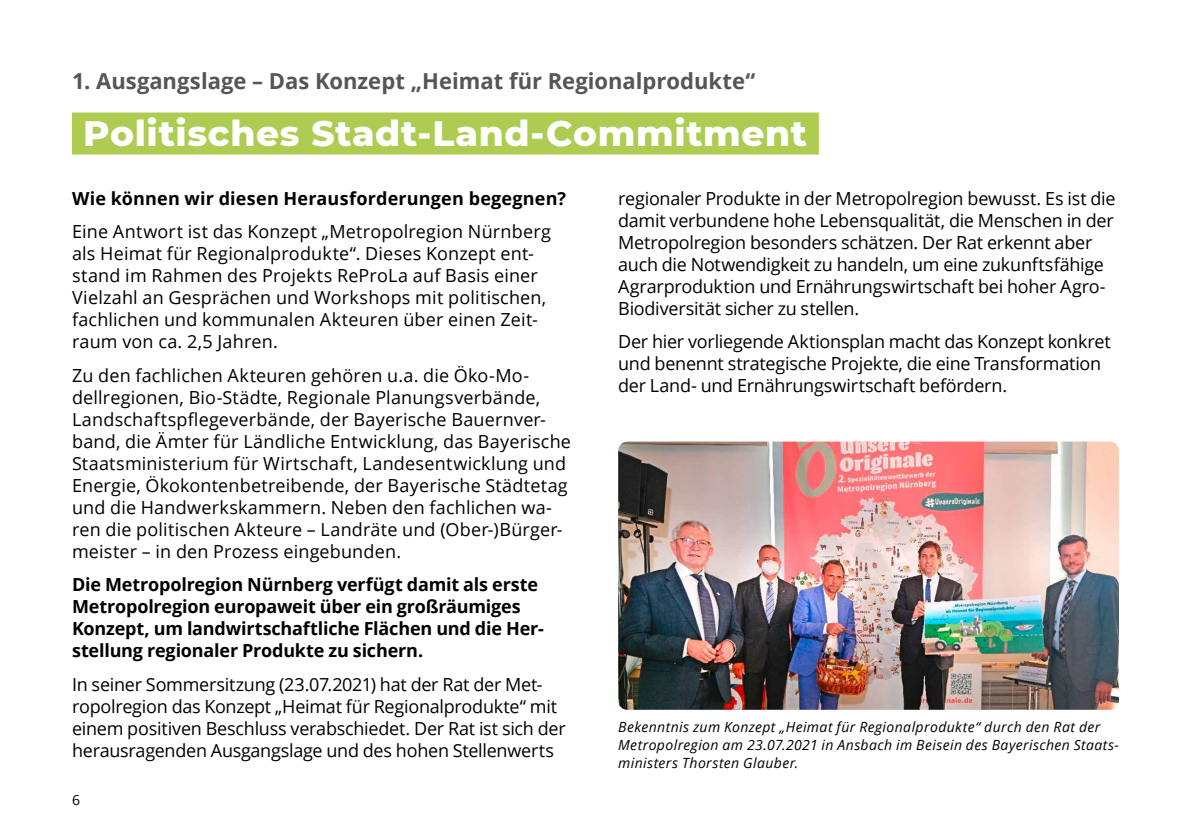
<style>
.page{position:relative;width:1191px;height:840px;background:#fff}
.page>*{position:absolute;margin:0;border:0;box-sizing:border-box;transform-origin:0 0}
.t1{font:800 36px "Montserrat";letter-spacing:.02em;color:#fff}
.t2{font:700 22px "Open Sans";color:#565656}
.t3{font:18px/22px "Open Sans";letter-spacing:.005em;color:#000}
.t4{font:18px/22px "Open Sans";letter-spacing:-.015em;color:#000}
.t5{font:700 18px/22px "Open Sans";letter-spacing:-.01em;color:#000}
.t6{font:700 18px "Open Sans";letter-spacing:.01em;color:#000}
.t7{font:italic 14px/18px "Open Sans";letter-spacing:.03em;color:#000}
.t8{font:14px "Open Sans";color:#000}
</style>
<div class="page">
<div style="left:72px;top:112px;width:747px;height:42px;background:#aecc52"></div>
<img style="left:618px;top:441px;width:501px;height:268px">
<p class="t2" style="left:72px;top:65px;width:685px">1. Ausgangslage – Das Konzept „Heimat für Regionalprodukte“</p>
<h1 class="t1" style="left:83px;top:106px;width:725px">Politisches Stadt-Land-Commitment</h1>
<p class="t6" style="left:72px;top:185px;width:495px">Wie können wir diesen Herausforderungen begegnen?</p>
<p class="t3" style="left:72px;top:220px;width:480px">Eine Antwort ist das Konzept „Metropolregion Nürnberg als Heimat für Regionalprodukte“. Dieses Konzept ent&shy;stand im Rahmen des Projekts ReProLa auf Basis einer Vielzahl an Gesprächen und Workshops mit politischen, fachlichen und kommunalen Akteuren über einen Zeit&shy;raum von ca. 2,5 Jahren.</p>
<p class="t3" style="left:72px;top:363px;width:500px">Zu den fachlichen Akteuren gehören u.a. die Öko-Mo&shy;dellregionen, Bio-Städte, Regionale Planungsverbände, Landschaftspflegeverbände, der Bayerische Bauernver&shy;band, die Ämter für Ländliche Entwicklung, das Bayerische Staatsministerium für Wirtschaft, Landesentwicklung und Energie, Ökokontenbetreibende, der Bayerische Städtetag und die Handwerkskammern. Neben den fachlichen wa&shy;ren die politischen Akteure – Landräte und (Ober-)Bürger&shy;meister – in den Prozess eingebunden.</p>
<p class="t5" style="left:72px;top:573px;width:473px">Die Metropolregion Nürnberg verfügt damit als erste Metropolregion europaweit über ein großräumiges Konzept, um landwirtschaftliche Flächen und die Her&shy;stellung regionaler Produkte zu sichern.</p>
<p class="t4" style="left:72px;top:672px;width:495px">In seiner Sommersitzung (23.07.2021) hat der Rat der Met&shy;ropolregion das Konzept „Heimat für Regionalprodukte“ mit einem positiven Beschluss verabschiedet. Der Rat ist sich der herausragenden Ausgangslage und des hohen Stellenwerts</p>
<p class="t8" style="left:72px;top:790px;width:10px">6</p>
<p class="t4" style="left:618px;top:186px;width:499px">regionaler Produkte in der Metropolregion bewusst. Es ist die damit verbundene hohe Lebensqualität, die Menschen in der Metropolregion besonders schätzen. Der Rat erkennt aber auch die Notwendigkeit zu handeln, um eine zukunftsfähige Agrarproduktion und Ernährungswirtschaft bei hoher Agro-Biodiversität sicher zu stellen.</p>
<p class="t4" style="left:618px;top:330px;width:494px">Der hier vorliegende Aktionsplan macht das Konzept konkret und benennt strategische Projekte, die eine Transformation der Land- und Ernährungswirtschaft befördern.</p>
<p class="t7" style="left:618px;top:717px;width:502px">Bekenntnis zum Konzept „Heimat für Regionalprodukte“ durch den Rat der<br>Metropolregion am 23.07.2021 in Ansbach im Beisein des Bayerischen Staats&shy;ministers Thorsten Glauber.</p>
</div>
